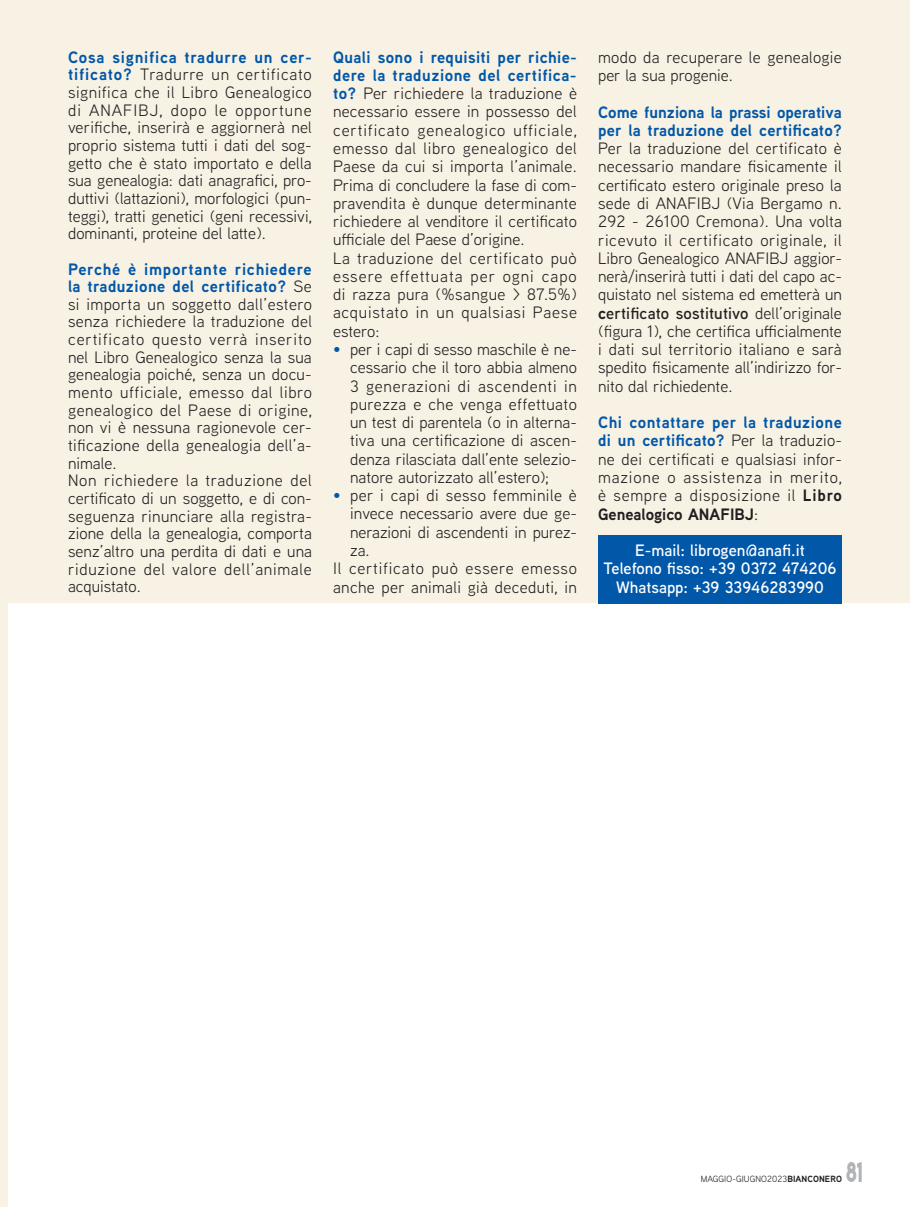
<style>
.page{position:relative;width:910px;height:1208px;background:#fff}
.page>*{position:absolute;margin:0;border:0;box-sizing:border-box;transform-origin:0 0}
.t1{font:25.5px "Lemon Milk";color:#b2b3b7;scale:.75 1}
.t2{font:16.5px/18.3px "Aaux Next";letter-spacing:.015em;color:#231f20;text-align:justify}
.t3{font:600 16.5px/18.3px "Aaux Next";color:#fff;text-align:center}
.t4{font:700 16.5px/18.3px "Aaux Next";color:#0157a8}
.t5{font:16.5px "Aaux Next";letter-spacing:.045em;color:#231f20}
.t6{font:9px "Aaux Next";letter-spacing:.01em;color:#231f20}
.s1{font-weight:700;color:#0157a8}
.s2{color:#0157a8}
.s3{font-weight:700}
.s4{font-weight:600}
</style>
<div class="page">
<div style="left:0;top:0;width:910px;height:1206px;background:#f8f2e5"></div>
<div style="left:9px;top:604px;width:901px;height:604px;background:#fff"></div>
<div style="left:598px;top:536px;width:244px;height:68px;background:#0157a8"></div>
<p class="t2" style="left:68px;top:47px;width:245px;line-height:17.7px"><span class="s1">Cosa significa tradurre un cer&shy;tificato?</span> Tradurre un certificato significa che il Libro Genealogico di ANAFIBJ, dopo le opportune verifiche, inserirà e aggiornerà nel proprio sistema tutti i dati del sog&shy;getto che è stato importato e della sua genealogia: dati anagrafici, pro&shy;duttivi (lattazioni), morfologici (pun&shy;teggi), tratti genetici (geni recessivi, dominanti, proteine del latte).</p>
<p class="t2" style="left:68px;top:259px;width:245px;line-height:17.7px;text-align:left"><span class="s1">Perché è importante richiedere la traduzione del certificato?</span> Se si importa un soggetto dall’estero senza richiedere la traduzione del certificato questo verrà inserito nel Libro Genealogico senza la sua genealogia poiché, senza un docu&shy;mento ufficiale, emesso dal libro genealogico del Paese di origine, non vi è nessuna ragionevole cer&shy;tificazione della genealogia dell’a&shy;nimale.<br>Non richiedere la traduzione del certificato di un soggetto, e di con&shy;seguenza rinunciare alla registra&shy;zione della la genealogia, comporta senz’altro una perdita di dati e una riduzione del valore dell’animale acquistato.</p>
<p class="t2" style="left:333px;top:47px;width:245px;text-align:left"><span class="s1">Quali sono i requisiti per richie&shy;dere la traduzione del certifica&shy;to?</span> Per richiedere la traduzione è necessario essere in possesso del certificato genealogico ufficiale, emesso dal libro genealogico del<br>Paese da cui si importa l’animale.<br>Prima di concludere la fase di com&shy;pravendita è dunque determinante richiedere al venditore il certificato ufficiale del Paese d’origine.<br>La traduzione del certificato può essere effettuata per ogni capo di razza pura (%sangue &gt; 87.5%) acquistato in un qualsiasi Paese estero:</p>
<p class="t2" style="left:350px;top:339px;width:228px;text-indent:-17px"><span class="s2">•</span> per i capi di sesso maschile è ne&shy;cessario che il toro abbia almeno 3 generazioni di ascendenti in purezza e che venga effettuato un test di parentela (o in alterna&shy;tiva una certificazione di ascen&shy;denza rilasciata dall’ente selezio&shy;natore autorizzato all’estero);</p>
<p class="t2" style="left:333px;top:486px;width:245px"><span class="s2">•</span> per i capi di sesso femminile è</p>
<p class="t2" style="left:350px;top:504px;width:228px">invece necessario avere due ge-</p>
<p class="t2" style="left:350px;top:522px;width:228px">nerazioni di ascendenti in purez-</p>
<p class="t2" style="left:350px;top:540px;width:21px">za.</p>
<p class="t5" style="left:333px;top:557px;width:245px">Il certificato può essere emesso</p>
<p class="t2" style="left:333px;top:577px;width:245px">anche per animali già deceduti, in</p>
<p class="t2" style="left:598px;top:47px;width:245px">modo da recuperare le genealogie per la sua progenie.</p>
<p class="t4" style="left:598px;top:102px;width:245px">Come funziona la prassi operativa per la traduzione del certificato?</p>
<p class="t2" style="left:598px;top:139px;width:245px">Per la traduzione del certificato è necessario mandare fisicamente il certificato estero originale preso la sede di ANAFIBJ (Via Bergamo n.<br>292 - 26100 Cremona). Una volta ricevuto il certificato originale, il Libro Genealogico ANAFIBJ aggior&shy;nerà/inserirà tutti i dati del capo ac&shy;quistato nel sistema ed emetterà un <span class="s3">c</span><span class="s4">ertificato sostitutivo</span> dell’originale (figura 1), che certifica ufficialmente i dati sul territorio italiano e sarà spedito fisicamente all’indirizzo for&shy;nito dal richiedente.</p>
<p class="t2" style="left:598px;top:413px;width:245px"><span class="s1">Chi contattare per la traduzione di un certificato?</span> Per la traduzio&shy;ne dei certificati e qualsiasi infor&shy;mazione o assistenza in merito, è sempre a disposizione il <span class="s3">Libro Genealogico ANAFIBJ</span>:</p>
<p class="t3" style="left:604px;top:541px;width:234px">E-mail: librogen@anafi.it<br>Telefono fisso: +39 0372 474206<br>Whatsapp: +39 33946283990</p>
<h1 class="t1" style="left:846px;top:1153px;width:24px">81</h1>
<p class="t6" style="left:701px;top:1172px;width:143px">MAGGIO-GIUGNO2023<span class="s3">BIANCONERO</span></p>
</div>
